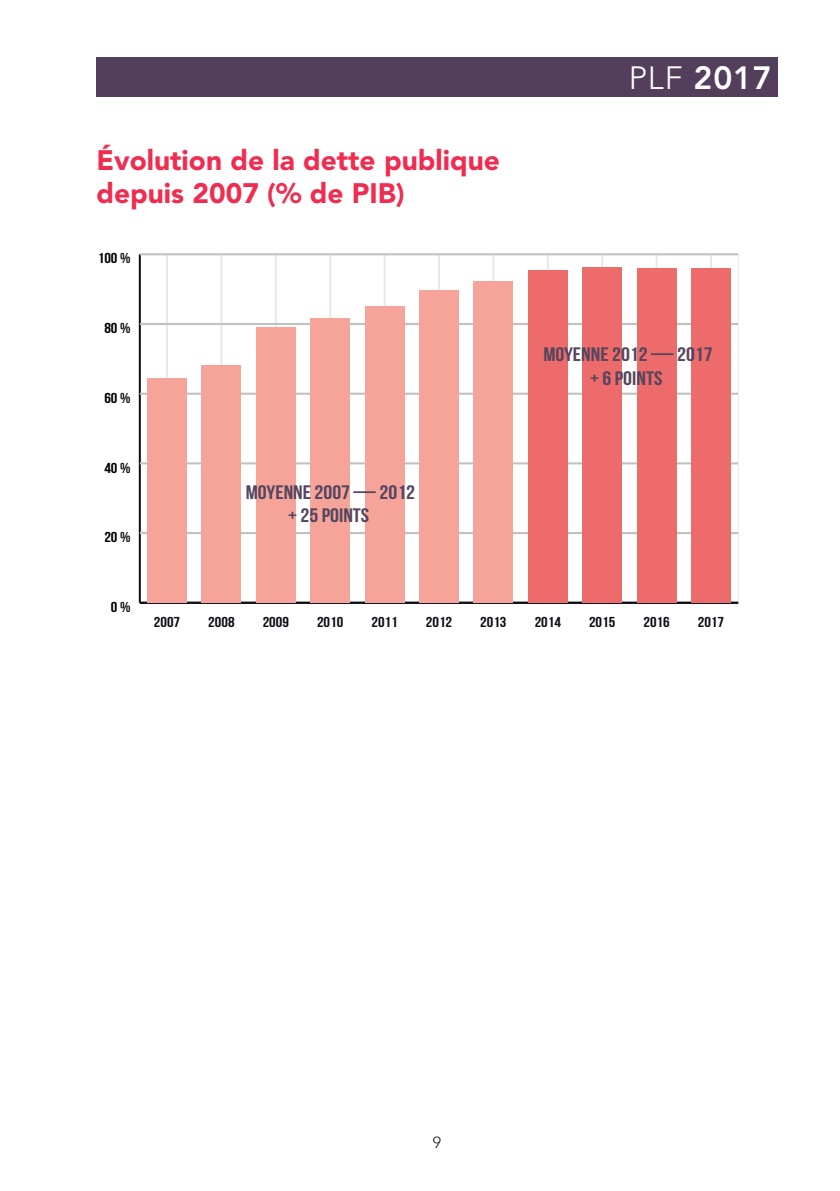
<style>
.page{position:relative;width:840px;height:1191px;background:#fff}
.page>*{position:absolute;margin:0;border:0;box-sizing:border-box;transform-origin:0 0}
.t1{font:800 32px "Avenir LT";color:#fff}
.t2{font:900 28px/33.6px "Avenir LT";color:#ee2d50}
.t3{font:700 19.6px/23.4px "Bebas Neue";color:#55455e;text-align:center;scale:1.15 1}
.t4{font:300 16px "Avenir LT";color:#231f20}
.t5{font:700 14.4px "Bebas Neue";color:#0e0c15;scale:1.15 1}
.t6{font:700 14.4px "Bebas Neue";color:#000001;scale:1.15 1}
.s1{font-weight:300}
</style>
<div class="page">
<div style="left:96px;top:57px;width:681px;height:39px;background:#533e5c"></div>
<hr style="left:166px;top:254px;width:2px;height:349px;background:#e6e9e8">
<hr style="left:220px;top:254px;width:2px;height:349px;background:#e6e9e8">
<hr style="left:275px;top:254px;width:2px;height:349px;background:#e6e9e8">
<hr style="left:329px;top:254px;width:2px;height:349px;background:#e6e9e8">
<hr style="left:383px;top:254px;width:2px;height:349px;background:#e6e9e8">
<hr style="left:438px;top:254px;width:2px;height:349px;background:#e6e9e8">
<hr style="left:492px;top:254px;width:2px;height:349px;background:#e6e9e8">
<hr style="left:546px;top:254px;width:2px;height:349px;background:#e6e9e8">
<hr style="left:601px;top:254px;width:2px;height:349px;background:#e6e9e8">
<hr style="left:655px;top:254px;width:2px;height:349px;background:#e6e9e8">
<hr style="left:709px;top:254px;width:2px;height:349px;background:#e6e9e8">
<hr style="left:139px;top:254px;width:2px;height:349px;background:#0e0c15">
<hr style="left:140px;top:602px;width:597px;height:2px;background:#0e0c15">
<hr style="left:140px;top:532px;width:597px;height:2px;background:#c0c2c1">
<hr style="left:140px;top:462px;width:597px;height:2px;background:#c0c2c1">
<hr style="left:140px;top:392px;width:597px;height:3px;background:#c0c2c1">
<hr style="left:140px;top:323px;width:597px;height:2px;background:#c0c2c1">
<hr style="left:140px;top:253px;width:597px;height:2px;background:#c0c2c1">
<div style="left:147px;top:378px;width:39px;height:225px;background:#f6a49a"></div>
<div style="left:202px;top:365px;width:39px;height:238px;background:#f6a49a"></div>
<div style="left:256px;top:327px;width:39px;height:276px;background:#f6a49a"></div>
<div style="left:310px;top:318px;width:39px;height:285px;background:#f6a49a"></div>
<div style="left:365px;top:306px;width:39px;height:297px;background:#f6a49a"></div>
<div style="left:419px;top:290px;width:39px;height:313px;background:#f6a49a"></div>
<div style="left:473px;top:281px;width:39px;height:322px;background:#f6a49a"></div>
<div style="left:528px;top:271px;width:39px;height:332px;background:#ed6b6b"></div>
<div style="left:582px;top:267px;width:39px;height:336px;background:#ed6b6b"></div>
<div style="left:636px;top:268px;width:39px;height:335px;background:#ed6b6b"></div>
<div style="left:691px;top:268px;width:39px;height:335px;background:#ed6b6b"></div>
<h2 class="t2" style="left:96px;top:143px;width:404px">Évolution de la dette publique depuis 2007 (% de PIB)</h2>
<p class="t6" style="left:98px;top:250px;width:30px">100 %</p>
<p class="t6" style="left:104px;top:320px;width:24px">80 %</p>
<p class="t6" style="left:104px;top:390px;width:24px">60 %</p>
<p class="t6" style="left:104px;top:459px;width:24px">40 %</p>
<p class="t6" style="left:104px;top:529px;width:24px">20 %</p>
<p class="t6" style="left:111px;top:599px;width:18px">0 %</p>
<p class="t3" style="left:246px;top:480px;width:149px">MOYENNE 2007 — 2012 + 25 POINTS</p>
<h1 class="t1" style="left:628px;top:58px;width:145px"><span class="s1">PLF</span> 2017</h1>
<p class="t3" style="left:543px;top:343px;width:149px">MOYENNE 2012 — 2017 + 6 POINTS</p>
<p class="t5" style="left:154px;top:614px;width:24px">2007</p>
<p class="t5" style="left:208px;top:614px;width:24px">2008</p>
<p class="t5" style="left:262px;top:614px;width:24px">2009</p>
<p class="t5" style="left:317px;top:614px;width:24px">2010</p>
<p class="t5" style="left:371px;top:614px;width:24px">2011</p>
<p class="t5" style="left:425px;top:614px;width:24px">2012</p>
<p class="t5" style="left:480px;top:614px;width:24px">2013</p>
<p class="t5" style="left:534px;top:614px;width:24px">2014</p>
<p class="t5" style="left:588px;top:614px;width:24px">2015</p>
<p class="t5" style="left:643px;top:614px;width:24px">2016</p>
<p class="t5" style="left:697px;top:614px;width:24px">2017</p>
<p class="t4" style="left:432px;top:1133px;width:10px">9</p>
</div>
